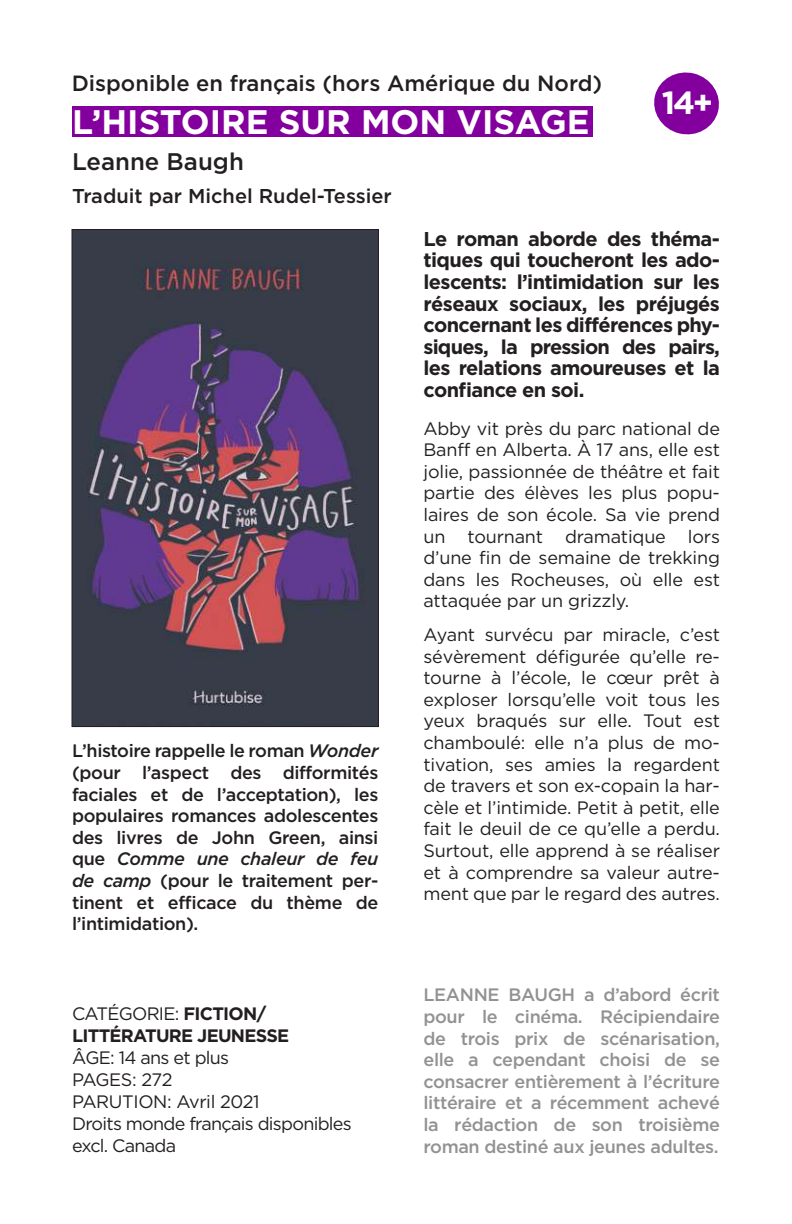
<style>
.page{position:relative;width:792px;height:1224px;background:#fff}
.page>*{position:absolute;margin:0;border:0;box-sizing:border-box;transform-origin:0 0}
.t1{font:700 34px "Gotham";color:#fff}
.t2{font:700 32px "Gotham";color:#fff}
.t3{font:500 24px "Gotham";color:#231f20}
.t4{font:500 22px "Gotham";color:#231f20}
.t5{font:700 20px/21.6px "Gotham";letter-spacing:-.03em;color:#231f20;text-align:justify}
.t6{font:500 20px "Gotham";color:#231f20}
.t7{font:18px/21.6px "Gotham";letter-spacing:-.02em;color:#231f20;text-align:justify}
.t8{font:500 18px/21.6px "Gotham";letter-spacing:-.02em;color:#231f20;text-align:justify}
.t9{font:500 18px/21.6px "Gotham";letter-spacing:-.02em;color:#929292;text-align:justify}
.t10{font:18px/22px "Gotham";letter-spacing:-.04em;color:#231f20}
.t11{font:700 18px/22px "Gotham";letter-spacing:-.04em;color:#231f20}
.s1{font-style:italic}
.s2{font-weight:400}
</style>
<div class="page">
<img style="left:74px;top:231px;width:303px;height:494px">
<div style="left:72px;top:229px;width:307px;height:498px;border:1px solid #231f20"></div>
<div style="left:72px;top:106px;width:521px;height:31px;background:#83009e"></div>
<svg style="left:654px;top:72px;width:65px;height:63px"></svg>
<p class="t4" style="left:72px;top:71px;width:532px">Disponible en français (hors Amérique du Nord)</p>
<h2 class="t2" style="left:662px;top:84px;width:53px">14+</h2>
<h1 class="t1" style="left:72px;top:102px;width:519px">L’HISTOIRE SUR MON VISAGE</h1>
<h3 class="t3" style="left:72px;top:148px;width:173px">Leanne Baugh</h3>
<p class="t6" style="left:72px;top:185px;width:321px">Traduit par Michel Rudel-Tessier</p>
<p class="t5" style="left:423px;top:227px;width:298px">Le roman aborde des théma&shy;tiques qui toucheront les ado&shy;lescents: l’intimidation sur les réseaux sociaux, les préjugés concernant les différences phy&shy;siques, la pression des pairs, les relations amoureuses et la confiance en soi.</p>
<p class="t7" style="left:423px;top:417px;width:298px">Abby vit près du parc national de Banff en Alberta. À 17 ans, elle est jolie, passionnée de théâtre et fait partie des élèves les plus popu&shy;laires de son école. Sa vie prend un tournant dramatique lors d’une fin de semaine de trekking dans les Rocheuses, où elle est attaquée par un grizzly.</p>
<p class="t7" style="left:423px;top:624px;width:298px">Ayant survécu par miracle, c’est sévèrement défigurée qu’elle re&shy;tourne à l’école, le cœur prêt à exploser lorsqu’elle voit tous les yeux braqués sur elle. Tout est chamboulé: elle n’a plus de mo&shy;tivation, ses amies la regardent de travers et son ex-copain la har&shy;cèle et l’intimide. Petit à petit, elle fait le deuil de ce qu’elle a perdu.<br>Surtout, elle apprend à se réaliser et à comprendre sa valeur autre&shy;ment que par le regard des autres.</p>
<p class="t8" style="left:72px;top:740px;width:308px">L’histoire rappelle le roman <span class="s1">Wonder </span>(pour l’aspect des difformités faciales et de l’acceptation), les populaires romances adolescentes des livres de John Green, ainsi que <span class="s1">Comme une chaleur de feu de camp</span> (pour le traitement per&shy;tinent et efficace du thème de l’intimidation).</p>
<p class="t11" style="left:72px;top:1002px;width:219px"><span class="s2">CATÉGORIE:</span> FICTION/<br>LITTÉRATURE JEUNESSE</p>
<p class="t10" style="left:72px;top:1046px;width:281px">ÂGE: 14 ans et plus<br>PAGES: 272<br>PARUTION: Avril 2021<br>Droits monde français disponibles excl. Canada</p>
<p class="t9" style="left:423px;top:984px;width:298px">LEANNE BAUGH a d’abord écrit pour le cinéma. Récipiendaire de trois prix de scénarisation, elle a cependant choisi de se consacrer entièrement à l’écriture littéraire et a récemment achevé la rédaction de son troisième roman destiné aux jeunes adultes.</p>
</div>
